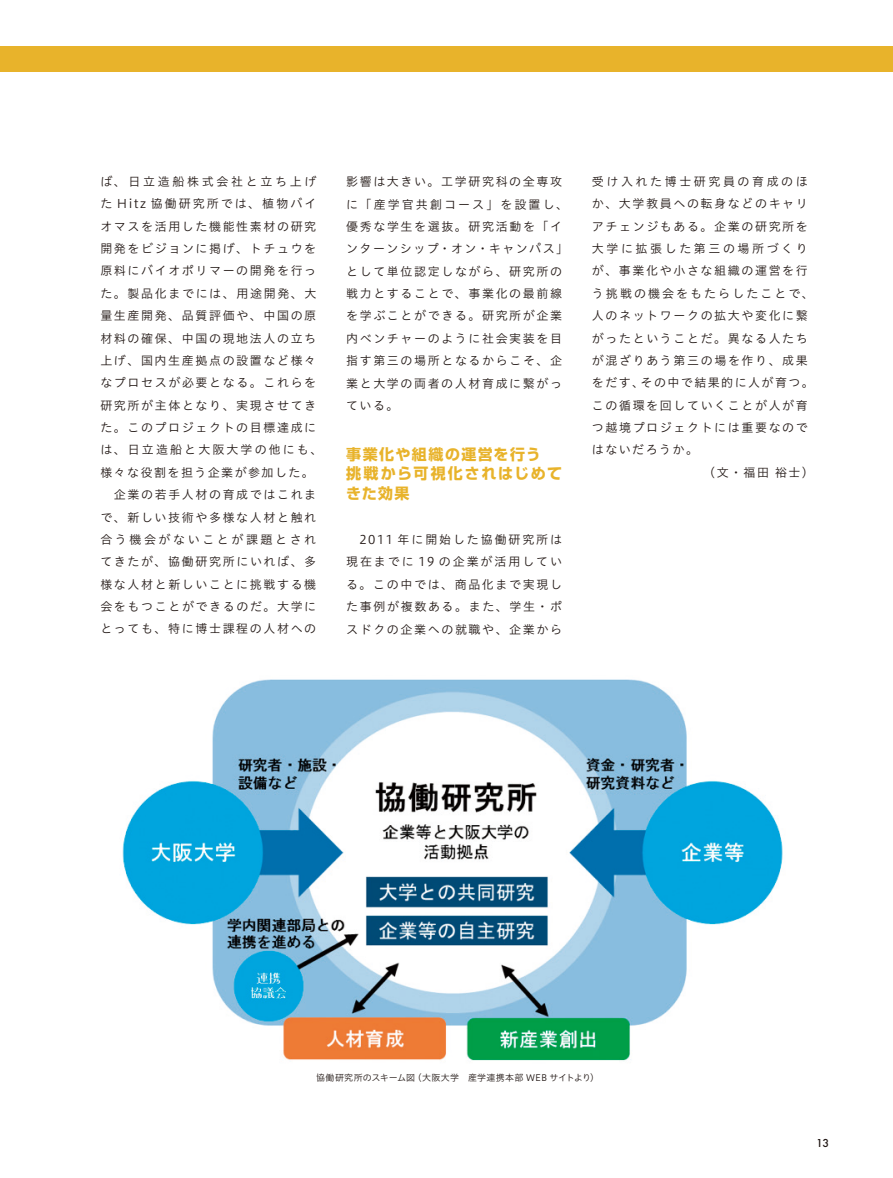
<style>
.page{position:relative;width:893px;height:1178px;background:#fff}
.page>*{position:absolute;margin:0;border:0;box-sizing:border-box;transform-origin:0 0}
.t1{font:700 15px/19.5px "Shin Go Pro";letter-spacing:.095em;color:#e8b32b}
.t2{font:12px/22.4px "Hiragino UD Sans Std W3";letter-spacing:.135em;color:#231916}
.t3{font:12px "Hiragino UD Sans Std W3";letter-spacing:.215em;color:#231916}
.t4{font:12px "Hiragino UD Sans Std W3";letter-spacing:.17em;color:#231916}
.t5{font:500 12px "Futura";color:#231916}
.t6{font:9px "Hiragino UD Sans Std W3";letter-spacing:.02em;color:#231916}
</style>
<div class="page">
<div style="left:0;top:46px;width:893px;height:26px;background:#e8b32b"></div>
<img style="left:122px;top:679px;width:661px;height:382px">
<p class="t2" style="left:100px;top:170px;width:224px">ば、日立造船株式会社と立ち上げた Hitz 協働研究所では、植物バイオマスを活用した機能性素材の研究開発をビジョンに掲げ、トチュウを原料にバイオポリマーの開発を行った。製品化までには、用途開発、大量生産開発、品質評価や、中国の原材料の確保、中国の現地法人の立ち上げ、国内生産拠点の設置など様々なプロセスが必要となる。これらを研究所が主体となり、実現させてきた。このプロジェクトの目標達成には、日立造船と大阪大学の他にも、様々な役割を担う企業が参加した。　企業の若手人材の育成ではこれまで、新しい技術や多様な人材と触れ合う機会がないことが課題とされてきたが、協働研究所にいれば、多様な人材と新しいことに挑戦する機会をもつことができるのだ。大学にとっても、特に博士課程の人材への</p>
<p class="t2" style="left:346px;top:170px;width:224px">影響は大きい。工学研究科の全専攻に「産学官共創コース」を設置し、優秀な学生を選抜。研究活動を「インターンシップ・オン・キャンパス」として単位認定しながら、研究所の戦力とすることで、事業化の最前線を学ぶことができる。研究所が企業内ベンチャーのように社会実装を目指す第三の場所となるからこそ、企業と大学の両者の人材育成に繋がっている。</p>
<p class="t1" style="left:346px;top:443px;width:218px">事業化や組織の運営を行う<br>挑戦から可視化されはじめてきた効果</p>
<p class="t2" style="left:346px;top:528px;width:218px;text-align:justify">　2011 年に開始した協働研究所は現在までに 19 の企業が活用している。この中では、商品化まで実現した事例が複数ある。また、学生・ポスドクの企業への就職や、企業から</p>
<p class="t3" style="left:592px;top:172px;width:217px">受け入れた博士研究員の育成のほ</p>
<p class="t2" style="left:592px;top:192px;width:217px">か、大学教員への転身などのキャリ</p>
<p class="t2" style="left:592px;top:214px;width:217px">アチェンジもある。企業の研究所を</p>
<p class="t3" style="left:592px;top:239px;width:217px">大学に拡張した第三の場所づくり</p>
<p class="t2" style="left:592px;top:259px;width:217px">が、事業化や小さな組織の運営を行</p>
<p class="t4" style="left:592px;top:284px;width:223px">う挑戦の機会をもたらしたことで、</p>
<p class="t2" style="left:592px;top:304px;width:217px">人のネットワークの拡大や変化に繋</p>
<p class="t2" style="left:592px;top:326px;width:217px">がったということだ。異なる人たち</p>
<p class="t2" style="left:592px;top:349px;width:217px">が混ざりあう第三の場を作り、成果</p>
<p class="t2" style="left:592px;top:371px;width:223px">をだす、その中で結果的に人が育つ。</p>
<p class="t2" style="left:592px;top:393px;width:217px">この循環を回していくことが人が育</p>
<p class="t2" style="left:592px;top:416px;width:217px">つ越境プロジェクトには重要なので</p>
<p class="t2" style="left:592px;top:438px;width:121px">はないだろうか。　</p>
<p class="t2" style="left:703px;top:460px;width:112px">（文・福田 裕士）</p>
<p class="t6" style="left:316px;top:1071px;width:284px">協働研究所のスキーム図（大阪大学　産学連携本部 WEB サイトより）</p>
<p class="t5" style="left:816px;top:1134px;width:15px">13</p>
</div>
